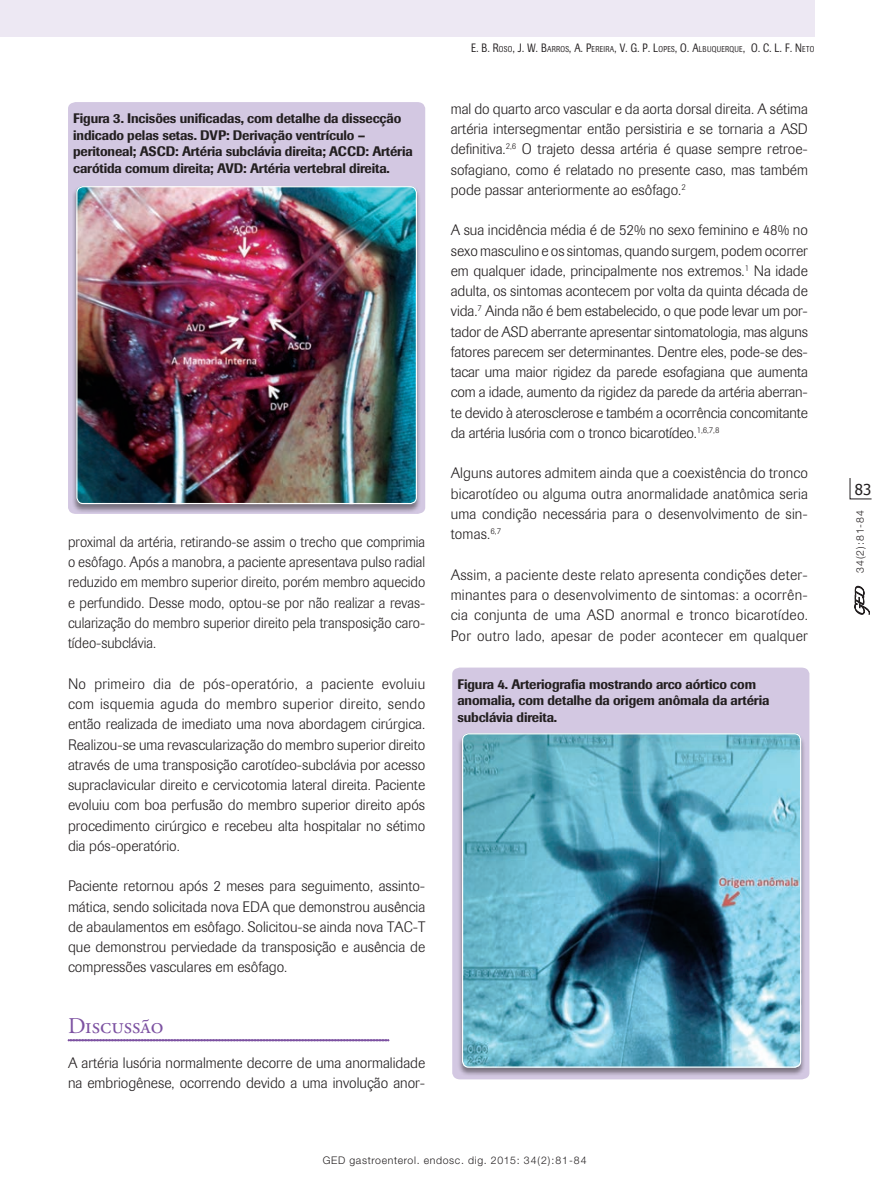
<style>
.page{position:relative;width:893px;height:1191px;background:#fff}
.page>*{position:absolute;margin:0;border:0;box-sizing:border-box;transform-origin:0 0}
.Subtitulo_Relato_de{font:22.5px "Adobe Garamond Regular SC";color:#7c51a1}
.Referencia_Ok{font:300 15px/20.2px "Imago";color:#231f20;text-align:justify}
.Referencia_Ok-2{font:300 15px/20.2px "Imago";color:#231f20;text-align:justify;scale:.96 1}
.t1{font:15px "Tahoma";color:#231f20}
.legenda_figura{font:500 13.65px/16.5px "Imago";letter-spacing:-.01em;color:#231f20;scale:.95 1}
.t2{font:12px "Imago";color:#231f20;scale:.8 1}
.t3{font:300 10.5px "Helvetica Neue";letter-spacing:.06em;color:#231f20}
.s1{font-size:8.4px}
</style>
<div class="page">
<div style="left:0;top:0;width:814px;height:36px;background:#ede8f3"></div>
<svg style="left:68px;top:1039px;width:321px;height:2px"></svg>
<svg style="left:849px;top:478px;width:23px;height:21px"></svg>
<svg style="left:855px;top:586px;width:14px;height:28px"></svg>
<div style="left:68px;top:102px;width:357px;height:412px;background:#d3c8e2"></div>
<div style="left:72px;top:186px;width:349px;height:327px;background:#231f20;opacity:.5"></div>
<img style="left:76px;top:186px;width:341px;height:318px">
<div style="left:76px;top:186px;width:341px;height:318px;border:1px solid #fff;border-radius:6px"></div>
<div style="left:452px;top:667px;width:357px;height:412px;background:#d3c8e2"></div>
<div style="left:457px;top:732px;width:349px;height:344px;background:#231f20;opacity:.5"></div>
<img style="left:462px;top:733px;width:339px;height:334px">
<div style="left:462px;top:733px;width:339px;height:334px;border:1px solid #fff;border-radius:6px"></div>
<div style="left:855px;top:484px;width:30px;height:14px;background:#fff"></div>
<p class="legenda_figura" style="left:73px;top:110px;width:359px">Figura 3. Incisões unificadas, com detalhe da dissecção indicado pelas setas. DVP: Derivação ventrículo – peritoneal; ASCD: Artéria subclávia direita; ACCD: Artéria carótida comum direita; AVD: Artéria vertebral direita.</p>
<p class="Referencia_Ok-2" style="left:68px;top:532px;width:374px">proximal da artéria, retirando-se assim o trecho que comprimia o esôfago. Após a manobra, a paciente apresentava pulso radial reduzido em membro superior direito, porém membro aquecido e perfundido. Desse modo, optou-se por não realizar a revas&shy;cularização do membro superior direito pela transposição caro&shy;tídeo-subclávia.</p>
<p class="Referencia_Ok" style="left:68px;top:673px;width:359px">No primeiro dia de pós-operatório, a paciente evoluiu com isquemia aguda do membro superior direito, sendo então realizada de imediato uma nova abordagem cirúrgica.<br>Realizou-se uma revascularização do membro superior direito através de uma transposição carotídeo-subclávia por acesso supraclavicular direito e cervicotomia lateral direita. Paciente evoluiu com boa perfusão do membro superior direito após procedimento cirúrgico e recebeu alta hospitalar no sétimo dia pós-operatório.</p>
<p class="Referencia_Ok" style="left:68px;top:876px;width:359px">Paciente retornou após 2 meses para seguimento, assinto&shy;mática, sendo solicitada nova EDA que demonstrou ausência de abaulamentos em esôfago. Solicitou-se ainda nova TAC-T que demonstrou perviedade da transposição e ausência de compressões vasculares em esôfago.</p>
<p class="Subtitulo_Relato_de" style="left:68px;top:1014px;width:97px">Discussão</p>
<p class="Referencia_Ok" style="left:68px;top:1052px;width:359px">A artéria lusória normalmente decorre de uma anormalidade na embriogênese, ocorrendo devido a uma involução anor-</p>
<p class="t2" style="left:471px;top:41px;width:430px">E. B. R<span class="s1">OSO</span>, J. W. B<span class="s1">ARROS</span>, A. P<span class="s1">EREIRA</span>, V. G. P. L<span class="s1">OPES</span>, O. A<span class="s1">LBUQUERQUE</span>, O. C. L. F. N<span class="s1">ETO</span></p>
<p class="Referencia_Ok" style="left:451px;top:99px;width:359px">mal do quarto arco vascular e da aorta dorsal direita. A sétima artéria intersegmentar então persistiria e se tornaria a ASD definitiva.<sup>2,6</sup> O trajeto dessa artéria é quase sempre retroe&shy;sofagiano, como é relatado no presente caso, mas também pode passar anteriormente ao esôfago.<sup>2</sup></p>
<p class="Referencia_Ok" style="left:451px;top:220px;width:359px">A sua incidência média é de 52% no sexo feminino e 48% no sexo masculino e os sintomas, quando surgem, podem ocorrer em qualquer idade, principalmente nos extremos.<sup>1</sup> Na idade adulta, os sintomas acontecem por volta da quinta década de vida.<sup>7</sup> Ainda não é bem estabelecido, o que pode levar um por&shy;tador de ASD aberrante apresentar sintomatologia, mas alguns fatores parecem ser determinantes. Dentre eles, pode-se des&shy;tacar uma maior rigidez da parede esofagiana que aumenta com a idade, aumento da rigidez da parede da artéria aberran&shy;te devido à aterosclerose e também a ocorrência concomitante da artéria lusória com o tronco bicarotídeo.<sup>1,6,7,8</sup></p>
<p class="Referencia_Ok" style="left:451px;top:463px;width:359px">Alguns autores admitem ainda que a coexistência do tronco bicarotídeo ou alguma outra anormalidade anatômica seria uma condição necessária para o desenvolvimento de sin&shy;tomas.<sup>6,7</sup></p>
<p class="Referencia_Ok" style="left:451px;top:565px;width:359px">Assim, a paciente deste relato apresenta condições deter&shy;minantes para o desenvolvimento de sintomas: a ocorrên&shy;cia conjunta de uma ASD anormal e tronco bicarotídeo.<br>Por outro lado, apesar de poder acontecer em qualquer</p>
<p class="legenda_figura" style="left:457px;top:675px;width:330px">Figura 4. Arteriografia mostrando arco aórtico com anomalia, com detalhe da origem anômala da artéria subclávia direita.</p>
<p class="t3" style="left:323px;top:1153px;width:265px">GED gastroenterol. endosc. dig. 2015: 34(2):81-84</p>
<p class="t1" style="left:855px;top:480px;width:18px">83</p>
<p class="t1" style="left:855px;top:480px;width:18px">75</p>
<p class="t3" style="left:854px;top:573px;width:64px;rotate:-90deg">34(2):81-84</p>
</div>
